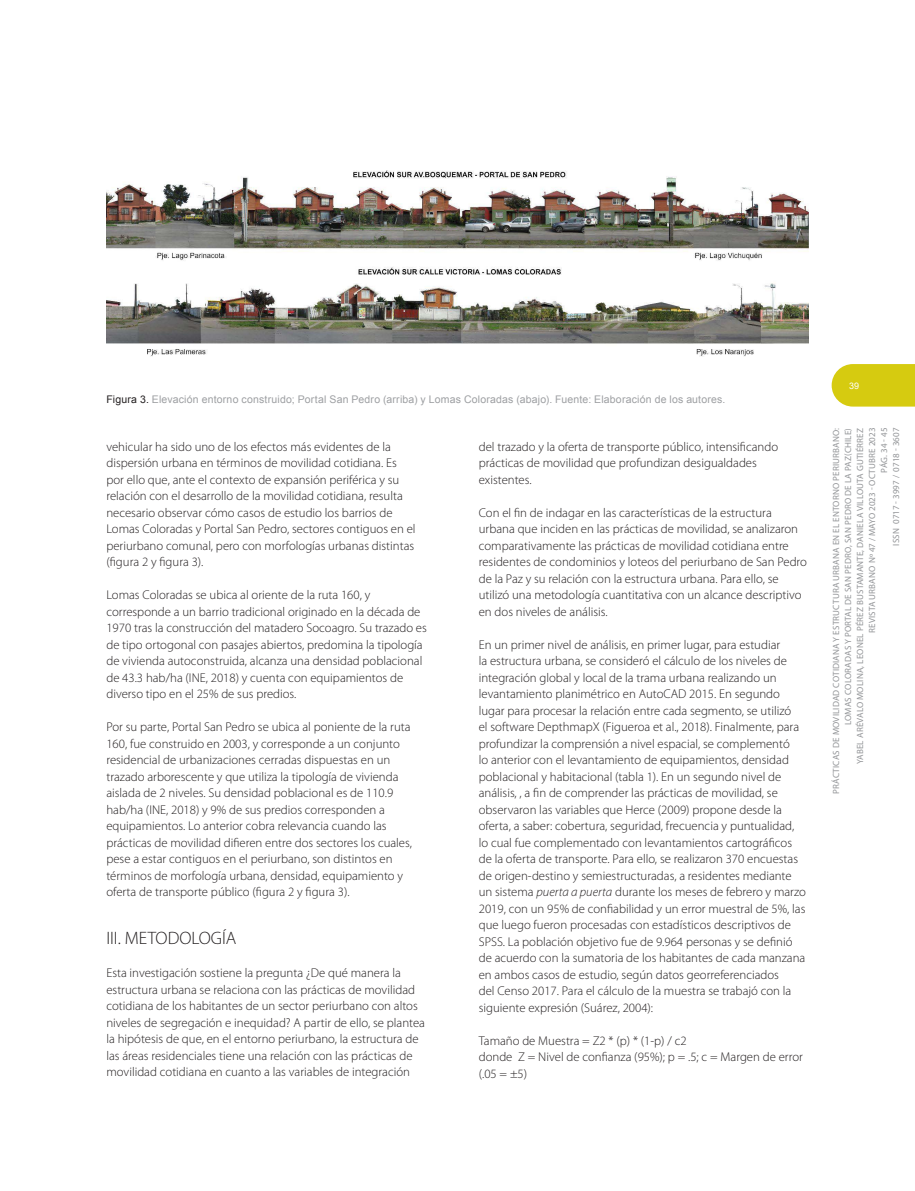
<style>
.page{position:relative;width:915px;height:1191px;background:#fff}
.page>*{position:absolute;margin:0;border:0;box-sizing:border-box;transform-origin:0 0}
._11_Cuerpo_Texto{font:300 18px "Myriad Pro";color:#231f20}
._11_Cuerpo_Texto-2{font:300 12.75px/16.5px "Myriad Pro";color:#231f20}
._13_Pie_Foto{font:10.5px "Arial";letter-spacing:.02em;color:#9d9fa2}
.t1{font:9px/12px "Myriad Pro";letter-spacing:.02em;color:#939598;text-align:right}
.t2{font:9px "Arial";color:#fff}
.s1{color:#231f20}
.s2{font-style:italic}
</style>
<div class="page">
<svg style="left:831px;top:364px;width:83px;height:42px;background:#d8ce1e"></svg>
<img style="left:106px;top:170px;width:702px;height:187px">
<p class="_13_Pie_Foto" style="left:106px;top:392px;width:620px"><span class="s1">Figura 3.</span> Elevación entorno construido; Portal San Pedro (arriba) y Lomas Coloradas (abajo). Fuente: Elaboración de los autores.</p>
<p class="_11_Cuerpo_Texto-2" style="left:106px;top:438px;width:311px">vehicular ha sido uno de los efectos más evidentes de la dispersión urbana en términos de movilidad cotidiana. Es por ello que, ante el contexto de expansión periférica y su relación con el desarrollo de la movilidad cotidiana, resulta necesario observar cómo casos de estudio los barrios de Lomas Coloradas y Portal San Pedro, sectores contiguos en el periurbano comunal, pero con morfologías urbanas distintas (figura 2 y figura 3).</p>
<p class="_11_Cuerpo_Texto-2" style="left:106px;top:587px;width:322px">Lomas Coloradas se ubica al oriente de la ruta 160, y corresponde a un barrio tradicional originado en la década de 1970 tras la construcción del matadero Socoagro. Su trazado es de tipo ortogonal con pasajes abiertos, predomina la tipología de vivienda autoconstruida, alcanza una densidad poblacional de 43.3 hab/ha (INE, 2018) y cuenta con equipamientos de diverso tipo en el 25% de sus predios.</p>
<p class="_11_Cuerpo_Texto-2" style="left:106px;top:719px;width:307px">Por su parte, Portal San Pedro se ubica al poniente de la ruta 160, fue construido en 2003, y corresponde a un conjunto residencial de urbanizaciones cerradas dispuestas en un trazado arborescente y que utiliza la tipología de vivienda aislada de 2 niveles. Su densidad poblacional es de 110.9 hab/ha (INE, 2018) y 9% de sus predios corresponden a equipamientos. Lo anterior cobra relevancia cuando las prácticas de movilidad difieren entre dos sectores los cuales, pese a estar contiguos en el periurbano, son distintos en términos de morfología urbana, densidad, equipamiento y oferta de transporte público (figura 2 y figura 3).</p>
<p class="_11_Cuerpo_Texto" style="left:106px;top:928px;width:131px">III. METODOLOGÍA</p>
<p class="_11_Cuerpo_Texto-2" style="left:106px;top:965px;width:320px">Esta investigación sostiene la pregunta ¿De qué manera la estructura urbana se relaciona con las prácticas de movilidad cotidiana de los habitantes de un sector periurbano con altos niveles de segregación e inequidad? A partir de ello, se plantea la hipótesis de que, en el entorno periurbano, la estructura de las áreas residenciales tiene una relación con las prácticas de movilidad cotidiana en cuanto a las variables de integración</p>
<p class="_11_Cuerpo_Texto-2" style="left:478px;top:438px;width:301px">del trazado y la oferta de transporte público, intensificando prácticas de movilidad que profundizan desigualdades existentes.</p>
<p class="_11_Cuerpo_Texto-2" style="left:478px;top:504px;width:329px">Con el fin de indagar en las características de la estructura urbana que inciden en las prácticas de movilidad, se analizaron comparativamente las prácticas de movilidad cotidiana entre residentes de condominios y loteos del periurbano de San Pedro de la Paz y su relación con la estructura urbana. Para ello, se utilizó una metodología cuantitativa con un alcance descriptivo en dos niveles de análisis.</p>
<p class="_11_Cuerpo_Texto-2" style="left:478px;top:636px;width:328px">En un primer nivel de análisis, en primer lugar, para estudiar<br>la estructura urbana, se consideró el cálculo de los niveles de integración global y local de la trama urbana realizando un levantamiento planimétrico en AutoCAD 2015. En segundo lugar para procesar la relación entre cada segmento, se utilizó<br>el software DepthmapX (Figueroa et al., 2018). Finalmente, para profundizar la comprensión a nivel espacial, se complementó<br>lo anterior con el levantamiento de equipamientos, densidad poblacional y habitacional (tabla 1). En un segundo nivel de análisis, , a fin de comprender las prácticas de movilidad, se observaron las variables que Herce (2009) propone desde la oferta, a saber: cobertura, seguridad, frecuencia y puntualidad, lo cual fue complementado con levantamientos cartográficos de la oferta de transporte. Para ello, se realizaron 370 encuestas de origen-destino y semiestructuradas, a residentes mediante un sistema <span class="s2">puerta a puerta</span> durante los meses de febrero y marzo 2019, con un 95% de confiabilidad y un error muestral de 5%, las que luego fueron procesadas con estadísticos descriptivos de SPSS. La población objetivo fue de 9.964 personas y se definió de acuerdo con la sumatoria de los habitantes de cada manzana en ambos casos de estudio, según datos georreferenciados<br>del Censo 2017. Para el cálculo de la muestra se trabajó con la siguiente expresión (Suárez, 2004):</p>
<p class="_11_Cuerpo_Texto-2" style="left:478px;top:1032px;width:209px">Tamaño de Muestra = Z2 * (p) * (1-p) / c2</p>
<p class="_11_Cuerpo_Texto-2" style="left:478px;top:1049px;width:325px">donde Z = Nivel de confianza (95%); p = .5; c = Margen de error (.05 = ±5)</p>
<p class="t2" style="left:848px;top:379px;width:12px">39</p>
<p class="t1" style="left:829px;top:794px;width:368px;rotate:-90deg">PRÁCTICAS DE MOVILIDAD COTIDIANA Y ESTRUCTURA URBANA EN EL ENTORNO PERIURBANO:<br>LOMAS COLORADAS Y PORTAL DE SAN PEDRO, SAN PEDRO DE LA PAZ(CHILE)<br>YABEL ARÉVALO MOLINA, LEONEL PÉREZ BUSTAMANTE, DANIELA VILLOUTA GUTIÉRREZ REVISTA URBANO Nº 47 / MAYO 2023 - OCTUBRE 2023<br>PÁG. 34 - 45<br>ISSN 0717 - 3997 / 0718 - 3607</p>
</div>
